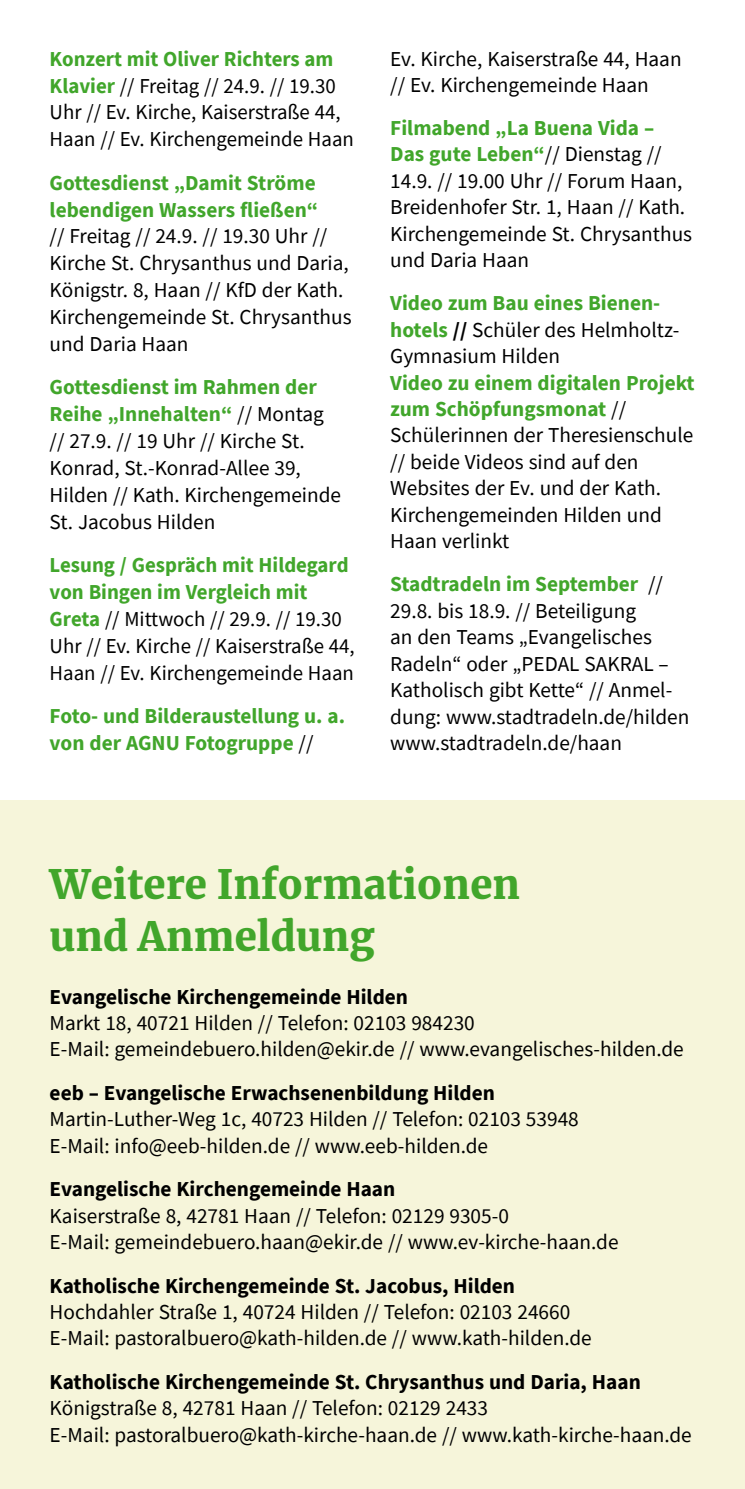
<style>
.page{position:relative;width:745px;height:1489px;background:#fff}
.page>*{position:absolute;margin:0;border:0;box-sizing:border-box;transform-origin:0 0}
.t1{font:900 40px/52.5px "Merriweather";color:#41a62b}
.t2{font:21.25px/26.5px "Source Sans Pro";color:#000}
.t3{font:700 21.25px "Source Sans Pro";color:#000}
.t4{font:700 21.25px/27px "Source Sans Pro";color:#41a62b}
.s1{font-weight:700;color:#41a62b}
.s2{font-weight:400;color:#000}
.s3{font-weight:700}
</style>
<div class="page">
<div style="left:0;top:799px;width:744px;height:689px;background:#f6f5da"></div>
<p class="t2" style="left:50px;top:45px;width:305px"><span class="s1">Konzert mit Oliver Richters am Klavier</span> // Freitag // 24.9. // 19.30<br>Uhr // Ev. Kirche, Kaiserstraße 44, Haan // Ev. Kirchengemeinde Haan</p>
<p class="t4" style="left:50px;top:169px;width:270px">Gottesdienst „Damit Ströme lebendigen Wassers fließen“</p>
<p class="t2" style="left:50px;top:223px;width:303px">// Freitag // 24.9. // 19.30 Uhr //<br>Kirche St. Chrysanthus und Daria,<br>Königstr. 8, Haan // KfD der Kath.<br>Kirchengemeinde St. Chrysanthus und Daria Haan</p>
<p class="t2" style="left:50px;top:374px;width:293px"><span class="s1">Gottesdienst im Rahmen der<br>Reihe „Innehalten“</span> // Montag // 27.9. // 19 Uhr // Kirche St.<br>Konrad, St.-Konrad-Allee 39,<br>Hilden // Kath. Kirchengemeinde<br>St. Jacobus Hilden</p>
<p class="t2" style="left:50px;top:551px;width:306px"><span class="s1">Lesung / Gespräch mit Hildegard von Bingen im Vergleich mit<br>Greta</span> // Mittwoch // 29.9. // 19.30<br>Uhr // Ev. Kirche // Kaiserstraße 44,<br>Haan // Ev. Kirchengemeinde Haan</p>
<p class="t4" style="left:50px;top:702px;width:297px">Foto- und Bilderaustellung u. a. von der AGNU Fotogruppe <span class="s2">//</span></p>
<p class="t2" style="left:390px;top:45px;width:293px">Ev. Kirche, Kaiserstraße 44, Haan // Ev. Kirchengemeinde Haan</p>
<p class="t2" style="left:390px;top:114px;width:303px"><span class="s1">Filmabend „La Buena Vida –<br>Das gute Leben“</span>// Dienstag //<br>14.9. // 19.00 Uhr // Forum Haan,<br>Breidenhofer Str. 1, Haan // Kath.<br>Kirchengemeinde St. Chrysanthus und Daria Haan</p>
<p class="t2" style="left:390px;top:289px;width:290px"><span class="s1">Video zum Bau eines Bienen&shy;hotels</span> <span class="s3">//</span> Schüler des Helmholtz-<br>Gymnasium Hilden</p>
<p class="t2" style="left:390px;top:369px;width:306px"><span class="s1">Video zu einem digitalen Projekt zum Schöpfungsmonat</span> //<br>Schülerinnen der Theresienschule // beide Videos sind auf den<br>Websites der Ev. und der Kath.<br>Kirchengemeinden Hilden und<br>Haan verlinkt</p>
<p class="t2" style="left:390px;top:570px;width:300px"><span class="s1">Stadtradeln im September</span> //<br>29.8. bis 18.9. // Beteiligung<br>an den Teams „Evangelisches<br>Radeln“ oder „PEDAL SAKRAL –<br>Katholisch gibt Kette“ // Anmel&shy;dung: www.stadtradeln.de/hilden www.stadtradeln.de/haan</p>
<h1 class="t1" style="left:50px;top:856px;width:471px">Weitere Informationen und Anmeldung</h1>
<p class="t3" style="left:50px;top:982px;width:360px">Evangelische Kirchengemeinde Hilden</p>
<p class="t2" style="left:50px;top:1009px;width:635px">Markt 18, 40721 Hilden // Telefon: 02103 984230<br>E-Mail: gemeindebuero.hilden@ekir.de // www.evangelisches-hilden.de</p>
<p class="t3" style="left:50px;top:1078px;width:446px">eeb – Evangelische Erwachsenenbildung Hilden</p>
<p class="t2" style="left:50px;top:1106px;width:530px">Martin-Luther-Weg 1c, 40723 Hilden // Telefon: 02103 53948<br>E-Mail: info@eeb-hilden.de // www.eeb-hilden.de</p>
<p class="t3" style="left:50px;top:1174px;width:347px">Evangelische Kirchengemeinde Haan</p>
<p class="t2" style="left:50px;top:1202px;width:570px">Kaiserstraße 8, 42781 Haan // Telefon: 02129 9305-0<br>E-Mail: gemeindebuero.haan@ekir.de // www.ev-kirche-haan.de</p>
<p class="t3" style="left:50px;top:1271px;width:466px">Katholische Kirchengemeinde St. Jacobus, Hilden</p>
<p class="t2" style="left:50px;top:1298px;width:543px">Hochdahler Straße 1, 40724 Hilden // Telefon: 02103 24660<br>E-Mail: pastoralbuero@kath-hilden.de // www.kath-hilden.de</p>
<p class="t3" style="left:50px;top:1367px;width:592px">Katholische Kirchengemeinde St. Chrysanthus und Daria, Haan</p>
<p class="t2" style="left:50px;top:1394px;width:643px">Königstraße 8, 42781 Haan // Telefon: 02129 2433<br>E-Mail: pastoralbuero@kath-kirche-haan.de // www.kath-kirche-haan.de</p>
</div>
